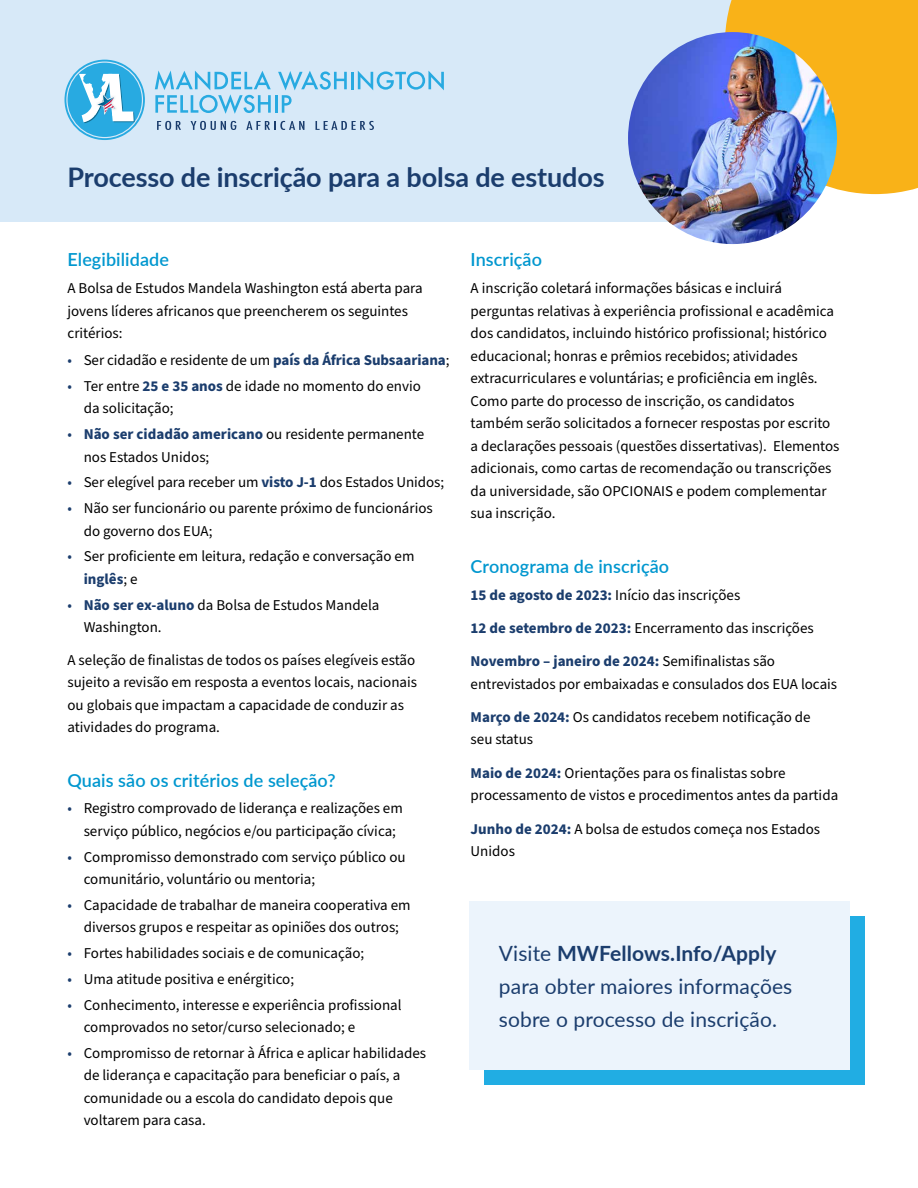
<style>
.page{position:relative;width:918px;height:1188px;background:#fff}
.page>*{position:absolute;margin:0;border:0;box-sizing:border-box;transform-origin:0 0}
.t1{font:700 27px "Lato";letter-spacing:-.005em;color:#1b3d6d}
.t2{font:21px/33px "Lato";letter-spacing:.005em;color:#1b3d6d}
.t3{font:600 18px "Lato";letter-spacing:.005em;color:#0097cf}
.t4{font:15px/22.5px "Source Sans Pro";color:#000}
.s1{color:#1b3d6d}
.s2{font-weight:700;color:#1b3d6d}
.s3{font-weight:700}
</style>
<div class="page">
<div style="left:0;top:0;width:770px;height:222px;background:#d7e9f8"></div>
<div style="left:725px;top:0;width:193px;height:194px;background:#f9b218"></div>
<img style="left:628px;top:32px;width:209px;height:212px">
<div style="left:484px;top:916px;width:381px;height:169px;background:#21ade3"></div>
<div style="left:469px;top:901px;width:380px;height:169px;background:#ecf4fc"></div>
<hr style="left:351px;top:72px;width:3px;height:17px;background:#28aae1">
<svg style="left:358px;top:71px;width:86px;height:19px"></svg>
<svg style="left:155px;top:70px;width:116px;height:44px"></svg>
<hr style="left:275px;top:95px;width:3px;height:18px;background:#28aae1">
<svg style="left:278px;top:71px;width:69px;height:42px"></svg>
<svg style="left:157px;top:121px;width:24px;height:9px"></svg>
<svg style="left:191px;top:121px;width:45px;height:9px"></svg>
<svg style="left:246px;top:121px;width:58px;height:9px"></svg>
<svg style="left:316px;top:121px;width:58px;height:9px"></svg>
<svg style="left:65px;top:60px;width:80px;height:80px"></svg>
<h1 class="t1" style="left:68px;top:157px;width:539px">Processo de inscrição para a bolsa de estudos</h1>
<p class="t3" style="left:68px;top:247px;width:103px">Elegibilidade</p>
<p class="t4" style="left:68px;top:278px;width:357px">A Bolsa de Estudos Mandela Washington está aberta para jovens líderes africanos que preencherem os seguintes critérios:</p>
<p class="t4" style="left:68px;top:349px;width:384px"><span class="s1">•</span> Ser cidadão e residente de um <span class="s2">país da África Subsaariana</span>;</p>
<p class="t4" style="left:84px;top:375px;width:339px;text-indent:-16px"><span class="s1">•</span> Ter entre <span class="s2">25 e 35 anos</span> de idade no momento do envio da solicitação;</p>
<p class="t4" style="left:84px;top:423px;width:342px;text-indent:-16px"><span class="s1">•</span> <span class="s2">Não ser cidadão americano</span> ou residente permanente nos Estados Unidos;</p>
<p class="t4" style="left:68px;top:472px;width:378px"><span class="s1">•</span> Ser elegível para receber um <span class="s2">visto J-1</span> dos Estados Unidos;</p>
<p class="t4" style="left:84px;top:497px;width:351px;text-indent:-16px"><span class="s1">•</span> Não ser funcionário ou parente próximo de funcionários do governo dos EUA;</p>
<p class="t4" style="left:84px;top:546px;width:332px;text-indent:-16px"><span class="s1">•</span> Ser proficiente em leitura, redação e conversação em <span class="s2">inglês</span>; e</p>
<p class="t4" style="left:84px;top:594px;width:297px;text-indent:-16px"><span class="s1">•</span> <span class="s2">Não ser ex-aluno</span> da Bolsa de Estudos Mandela<br>Washington.</p>
<p class="t4" style="left:68px;top:649px;width:351px">A seleção de finalistas de todos os países elegíveis estão sujeito a revisão em resposta a eventos locais, nacionais ou globais que impactam a capacidade de conduzir as atividades do programa.</p>
<p class="t3" style="left:68px;top:767px;width:270px">Quais são os critérios de seleção?</p>
<p class="t4" style="left:84px;top:798px;width:321px;text-indent:-16px"><span class="s1">•</span> Registro comprovado de liderança e realizações em serviço público, negócios e/ou participação cívica;</p>
<p class="t4" style="left:84px;top:846px;width:324px;text-indent:-16px"><span class="s1">•</span> Compromisso demonstrado com serviço público ou comunitário, voluntário ou mentoria;</p>
<p class="t4" style="left:68px;top:894px;width:345px;text-align:center"><span class="s1">•</span> Capacidade de trabalhar de maneira cooperativa em diversos grupos e respeitar as opiniões dos outros;</p>
<p class="t4" style="left:68px;top:942px;width:298px"><span class="s1">•</span> Fortes habilidades sociais e de comunicação;</p>
<p class="t4" style="left:68px;top:968px;width:228px"><span class="s1">•</span> Uma atitude positiva e enérgitico;</p>
<p class="t4" style="left:84px;top:994px;width:319px;text-indent:-16px"><span class="s1">•</span> Conhecimento, interesse e experiência profissional comprovados no setor/curso selecionado; e</p>
<p class="t4" style="left:84px;top:1042px;width:344px;text-indent:-16px"><span class="s1">•</span> Compromisso de retornar à África e aplicar habilidades de liderança e capacitação para beneficiar o país, a comunidade ou a escola do candidato depois que voltarem para casa.</p>
<p class="t3" style="left:471px;top:247px;width:73px">Inscrição</p>
<p class="t4" style="left:471px;top:277px;width:370px">A inscrição coletará informações básicas e incluirá perguntas relativas à experiência profissional e acadêmica dos candidatos, incluindo histórico profissional; histórico educacional; honras e prêmios recebidos; atividades extracurriculares e voluntárias; e proficiência em inglês.<br>Como parte do processo de inscrição, os candidatos também serão solicitados a fornecer respostas por escrito a declarações pessoais (questões dissertativas). Elementos adicionais, como cartas de recomendação ou transcrições da universidade, são OPCIONAIS e podem complementar sua inscrição.</p>
<p class="t3" style="left:471px;top:553px;width:200px">Cronograma de inscrição</p>
<p class="t4" style="left:471px;top:584px;width:271px"><span class="s2">15 de agosto de 2023:</span> Início das inscrições</p>
<p class="t4" style="left:471px;top:617px;width:345px"><span class="s2">12 de setembro de 2023:</span> Encerramento das inscrições</p>
<p class="t4" style="left:471px;top:650px;width:368px"><span class="s2">Novembro – janeiro de 2024:</span> Semifinalistas são entrevistados por embaixadas e consulados dos EUA locais</p>
<p class="t4" style="left:471px;top:706px;width:342px"><span class="s2">Março de 2024:</span> Os candidatos recebem notificação de seu status</p>
<p class="t4" style="left:471px;top:762px;width:369px"><span class="s2">Maio de 2024:</span> Orientações para os finalistas sobre processamento de vistos e procedimentos antes da partida</p>
<p class="t4" style="left:471px;top:818px;width:351px"><span class="s2">Junho de 2024:</span> A bolsa de estudos começa nos Estados<br>Unidos</p>
<h2 class="t2" style="left:499px;top:936px;width:295px">Visite <span class="s3">MWFellows.Info/Apply </span>para obter maiores informações sobre o processo de inscrição.</h2>
</div>
